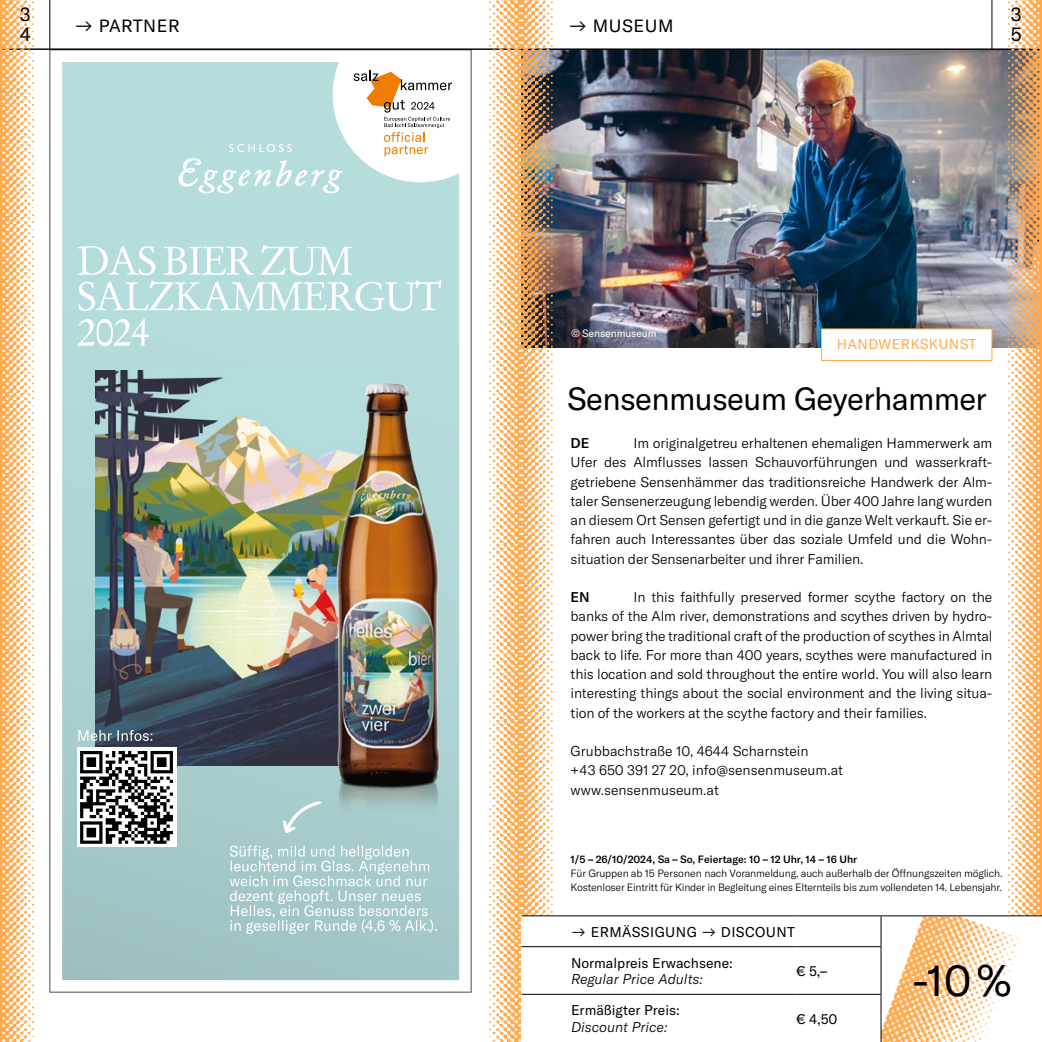
<style>
.page{position:relative;width:1042px;height:1042px;background:#fff}
.page>*{position:absolute;margin:0;border:0;box-sizing:border-box;transform-origin:0 0}
.t1{font:43.75px "GT America";color:#000}
.t2{font:31.5px "GT America";letter-spacing:-.02em;color:#000}
.t3{font:19.25px/20.1px "GT America";color:#000}
.t4{font:17.5px "GT America";letter-spacing:.03em;color:#000}
.t5{font:300 14px/19.2px "GT America";letter-spacing:-.01em;color:#000;text-align:justify}
.t6{font:14px "GT America";color:#000}
.t7{font:italic 300 14px "GT America";color:#000}
.t8{font:14px "GT America";letter-spacing:.03em;color:#000}
.t9{font:14px "GT America";letter-spacing:.03em;color:#ffaa4e}
.t10{font:500 14px "GT America";color:#000}
.t11{font:300 10.5px/14px "GT America";letter-spacing:-.02em;color:#000}
.t12{font:500 10.5px "GT America";color:#000}
.t13{font:10.5px "GT America";letter-spacing:-.01em;color:#fff}
</style>
<div class="page">
<svg style="left:62px;top:62px;width:398px;height:919px;background:#add2d2"></svg>
<img style="left:96px;top:371px;width:215px;height:395px">
<svg style="left:230px;top:845px;width:207px;height:89px;background:#b5d2d2"></svg>
<svg style="left:78px;top:319px;width:71px;height:27px"></svg>
<svg style="left:78px;top:245px;width:363px;height:66px"></svg>
<img style="left:311px;top:363px;width:149px;height:471px">
<svg style="left:283px;top:801px;width:39px;height:32px"></svg>
<svg style="left:178px;top:62px;width:282px;height:131px"></svg>
<div style="left:77px;top:748px;width:99px;height:99px;background:#fff"></div>
<svg style="left:80px;top:751px;width:93px;height:93px"></svg>
<svg style="left:78px;top:730px;width:74px;height:11px"></svg>
<img style="left:563px;top:50px;width:434px;height:297px">
<img style="left:881px;top:916px;width:161px;height:126px">
<hr style="left:991px;top:0;width:1px;height:50px;background:#000">
<hr style="left:0;top:49px;width:1042px;height:1px;background:#000">
<hr style="left:49px;top:0;width:1px;height:50px;background:#000">
<img style="left:479px;top:0;width:42px;height:1042px">
<img style="left:997px;top:0;width:45px;height:915px">
<hr style="left:1040px;top:0;width:2px;height:913px;background:#ffaa4e">
<img style="left:521px;top:0;width:42px;height:915px">
<img style="left:0;top:0;width:45px;height:1042px">
<div style="left:821px;top:329px;width:171px;height:31px;background:#fff"></div>
<div style="left:821px;top:328px;width:171px;height:33px;border:1px solid #ffaa4e"></div>
<hr style="left:521px;top:946px;width:275px;height:1px;background:#000">
<hr style="left:796px;top:946px;width:85px;height:1px;background:#000">
<hr style="left:521px;top:994px;width:275px;height:1px;background:#000">
<hr style="left:796px;top:994px;width:85px;height:1px;background:#000">
<hr style="left:521px;top:915px;width:275px;height:1px;background:#000">
<hr style="left:796px;top:915px;width:85px;height:1px;background:#000">
<hr style="left:881px;top:915px;width:161px;height:1px;background:#000">
<hr style="left:880px;top:916px;width:1px;height:30px;background:#000">
<hr style="left:880px;top:947px;width:1px;height:47px;background:#000">
<hr style="left:880px;top:995px;width:1px;height:47px;background:#000">
<h3 class="t3" style="left:20px;top:4px;width:12px">3<br>3</h3>
<p class="t4" style="left:74px;top:15px;width:107px">→ PARTNER</p>
<p class="t4" style="left:568px;top:15px;width:107px">→ MUSEUM</p>
<h3 class="t3" style="left:1011px;top:4px;width:12px">3<br>3</h3>
<p class="t13" style="left:571px;top:327px;width:87px">© Sensenmuseum</p>
<p class="t9" style="left:837px;top:336px;width:141px">HANDWERKSKUNST</p>
<h2 class="t2" style="left:567px;top:380px;width:421px">Sensenmuseum Geyerhammer</h2>
<p class="t10" style="left:570px;top:435px;width:20px">DE</p>
<p class="t5" style="left:570px;top:433px;width:423px;text-indent:63px">Im originalgetreu erhaltenen ehemaligen Hammerwerk am Ufer des Almflusses lassen Schauvorführungen und wasserkraft&shy;getriebene Sensenhämmer das traditionsreiche Handwerk der Alm&shy;taler Sensenerzeugung lebendig werden. Über 400 Jahre lang wurden an diesem Ort Sensen gefertigt und in die ganze Welt verkauft. Sie er&shy;fahren auch Interessantes über das soziale Umfeld und die Wohn&shy;situation der Sensenarbeiter und ihrer Familien.</p>
<p class="t10" style="left:570px;top:589px;width:21px">EN</p>
<p class="t5" style="left:570px;top:587px;width:423px;text-indent:63px">In this faithfully preserved former scythe factory on the banks of the Alm river, demonstrations and scythes driven by hydro&shy;power bring the traditional craft of the production of scythes in Almtal back to life. For more than 400 years, scythes were manufactured in this location and sold throughout the entire world. You will also learn interesting things about the social environment and the living situa&shy;tion of the workers at the scythe factory and their families.</p>
<p class="t5" style="left:570px;top:741px;width:274px;text-align:left">Grubbachstraße 10, 4644 Scharnstein<br>+43 650 391 27 20, info@sensenmuseum.at www.sensenmuseum.at</p>
<p class="t12" style="left:570px;top:853px;width:288px">1/5 – 26/10/2024, Sa – So, Feiertage: 10 – 12 Uhr, 14 – 16 Uhr</p>
<p class="t11" style="left:570px;top:866px;width:433px">Für Gruppen ab 15 Personen nach Voranmeldung, auch außerhalb der Öffnungszeiten möglich.<br>Kostenloser Eintritt für Kinder in Begleitung eines Elternteils bis zum vollendeten 14. Lebensjahr.</p>
<p class="t8" style="left:571px;top:923px;width:226px">→ ERMÄSSIGUNG → DISCOUNT</p>
<p class="t6" style="left:571px;top:954px;width:163px">Normalpreis Erwachsene:</p>
<p class="t7" style="left:571px;top:971px;width:133px">Regular Price Adults:</p>
<p class="t6" style="left:796px;top:963px;width:32px">€ 5,–</p>
<p class="t6" style="left:571px;top:1002px;width:110px">Ermäßigter Preis:</p>
<p class="t7" style="left:571px;top:1019px;width:98px">Discount Price:</p>
<p class="t6" style="left:796px;top:1010px;width:43px">€ 4,50</p>
<h1 class="t1" style="left:912px;top:955px;width:101px">-10 %</h1>
</div>
